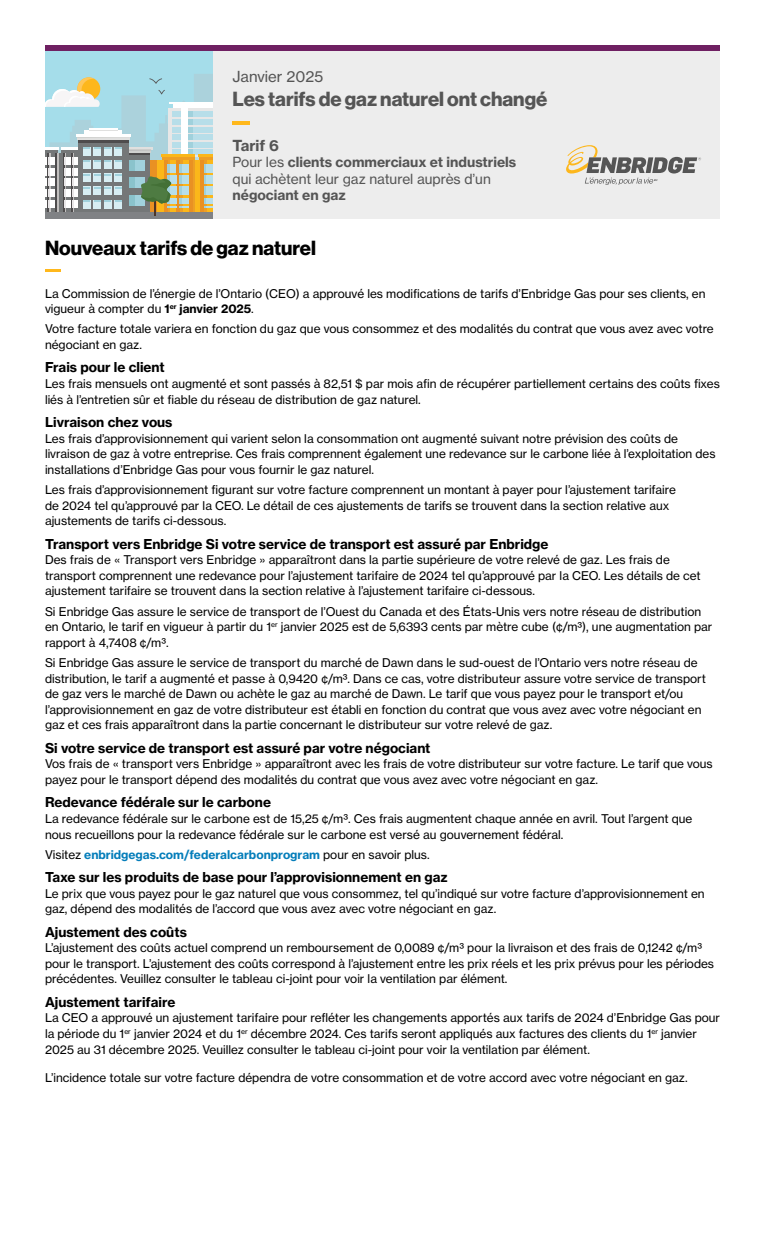
<style>
.page{position:relative;width:765px;height:1260px;background:#fff}
.page>*{position:absolute;margin:0;border:0;box-sizing:border-box;transform-origin:0 0}
.t1{font:20px "N Haas Grotesk DS Std 75 Bd";color:#555}
.t2{font:20px "N Haas Grotesk DS Std 75 Bd";color:#000}
.Date{font:15px "N Haas Grotesk TX Std 55 Rg";color:#555}
.t3{font:15px "N Haas Grotesk TX Std 75 Bd";color:#555}
.t4{font:13.75px/16.5px "N Haas Grotesk TX Std 75 Bd";color:#555}
.Heading{font:13.5px "N Haas Grotesk TX Std 75 Bd";color:#000}
.Body{font:11.88px/15.6px "N Haas Grotesk TX Std 55 Rg";color:#000}
.Body-2{font:11.88px "N Haas Grotesk TX Std 75 Bd";color:#047dba}
.s1{font-family:"N Haas Grotesk TX Std 55 Rg"}
.s2{font-family:"N Haas Grotesk TX Std 75 Bd"}
.s3{font-family:"N Haas Grotesk TX Std 55 Rg";color:#000}
</style>
<div class="page">
<div style="left:45px;top:45px;width:675px;height:6px;background:#6f2062"></div>
<div style="left:45px;top:51px;width:169px;height:168px;background:#a5ddea"></div>
<div style="left:45px;top:207px;width:169px;height:12px;background:#808285"></div>
<svg style="left:45px;top:74px;width:169px;height:142px"></svg>
<div style="left:214px;top:51px;width:506px;height:168px;background:#ededed"></div>
<hr style="left:232px;top:122px;width:18px;height:3px;background:#ffb81c">
<svg style="left:566px;top:145px;width:135px;height:40px"></svg>
<hr style="left:45px;top:269px;width:16px;height:3px;background:#ffb81c">
<p class="Date" style="left:232px;top:67px;width:92px">Janvier 2025</p>
<p class="t1" style="left:232px;top:87px;width:316px">Les tarifs de gaz naturel ont changé</p>
<p class="t3" style="left:232px;top:136px;width:48px">Tarif 6</p>
<p class="t4" style="left:232px;top:154px;width:285px"><span class="s1">Pour les</span> clients commerciaux et industriels <span class="s1">qui achètent leur gaz naturel auprès d’un </span>négociant en gaz</p>
<p class="t2" style="left:45px;top:237px;width:272px">Nouveaux tarifs de gaz naturel</p>
<p class="Body" style="left:45px;top:286px;width:662px">La Commission de l’énergie de l’Ontario (CEO) a approuvé les modifications de tarifs d’Enbridge Gas pour ses clients, en vigueur à compter du <span class="s2">1</span><sup>er</sup> <span class="s2">janvier 2025</span>.</p>
<p class="Body" style="left:45px;top:321px;width:670px">Votre facture totale variera en fonction du gaz que vous consommez et des modalités du contrat que vous avez avec votre négociant en gaz.</p>
<p class="Heading" style="left:45px;top:359px;width:121px">Frais pour le client</p>
<p class="Body" style="left:45px;top:376px;width:676px">Les frais mensuels ont augmenté et sont passés à 82,51 $ par mois afin de récupérer partiellement certains des coûts fixes liés à l’entretien sûr et fiable du réseau de distribution de gaz naturel.</p>
<p class="Heading" style="left:45px;top:414px;width:129px">Livraison chez vous</p>
<p class="Body" style="left:45px;top:430px;width:672px">Les frais d’approvisionnement qui varient selon la consommation ont augmenté suivant notre prévision des coûts de livraison de gaz à votre entreprise. Ces frais comprennent également une redevance sur le carbone liée à l’exploitation des installations d’Enbridge Gas pour vous fournir le gaz naturel.</p>
<p class="Body" style="left:45px;top:482px;width:633px">Les frais d’approvisionnement figurant sur votre facture comprennent un montant à payer pour l’ajustement tarifaire de 2024 tel qu’approuvé par la CEO. Le détail de ces ajustements de tarifs se trouvent dans la section relative aux ajustements de tarifs ci-dessous.</p>
<p class="Heading" style="left:45px;top:535px;width:505px">Transport vers Enbridge Si votre service de transport est assuré par Enbridge</p>
<p class="Body" style="left:45px;top:552px;width:657px">Des frais de « Transport vers Enbridge » apparaîtront dans la partie supérieure de votre relevé de gaz. Les frais de transport comprennent une redevance pour l’ajustement tarifaire de 2024 tel qu’approuvé par la CEO. Les détails de cet ajustement tarifaire se trouvent dans la section relative à l’ajustement tarifaire ci-dessous.</p>
<p class="Body" style="left:45px;top:603px;width:669px">Si Enbridge Gas assure le service de transport de l’Ouest du Canada et des États-Unis vers notre réseau de distribution en Ontario, le tarif en vigueur à partir du 1<sup>er</sup> janvier 2025 est de 5,6393 cents par mètre cube (¢/m3), une augmentation par rapport à 4,7408 ¢/m3.</p>
<p class="Body" style="left:45px;top:655px;width:662px">Si Enbridge Gas assure le service de transport du marché de Dawn dans le sud-ouest de l’Ontario vers notre réseau de distribution, le tarif a augmenté et passe à 0,9420 ¢/m³. Dans ce cas, votre distributeur assure votre service de transport de gaz vers le marché de Dawn ou achète le gaz au marché de Dawn. Le tarif que vous payez pour le transport et/ou l’approvisionnement en gaz de votre distributeur est établi en fonction du contrat que vous avez avec votre négociant en gaz et ces frais apparaîtront dans la partie concernant le distributeur sur votre relevé de gaz.</p>
<p class="Heading" style="left:45px;top:739px;width:387px">Si votre service de transport est assuré par votre négociant</p>
<p class="Body" style="left:45px;top:756px;width:669px">Vos frais de « transport vers Enbridge » apparaîtront avec les frais de votre distributeur sur votre facture. Le tarif que vous payez pour le transport dépend des modalités du contrat que vous avez avec votre négociant en gaz.</p>
<p class="Heading" style="left:45px;top:794px;width:228px">Redevance fédérale sur le carbone</p>
<p class="Body" style="left:45px;top:811px;width:649px">La redevance fédérale sur le carbone est de 15,25 ¢/m3. Ces frais augmentent chaque année en avril. Tout l’argent que nous recueillons pour la redevance fédérale sur le carbone est versé au gouvernement fédéral.</p>
<p class="Body-2" style="left:45px;top:847px;width:386px"><span class="s3">Visitez</span> enbridgegas.com/federalcarbonprogram <span class="s3">pour en savoir plus.</span></p>
<p class="Heading" style="left:45px;top:869px;width:404px">Taxe sur les produits de base pour l’approvisionnement en gaz</p>
<p class="Body" style="left:45px;top:885px;width:661px">Le prix que vous payez pour le gaz naturel que vous consommez, tel qu’indiqué sur votre facture d’approvisionnement en gaz, dépend des modalités de l’accord que vous avez avec votre négociant en gaz.</p>
<p class="Heading" style="left:45px;top:923px;width:143px">Ajustement des coûts</p>
<p class="Body" style="left:45px;top:940px;width:671px">L’ajustement des coûts actuel comprend un remboursement de 0,0089 ¢/m³ pour la livraison et des frais de 0,1242 ¢/m³ pour le transport. L’ajustement des coûts correspond à l’ajustement entre les prix réels et les prix prévus pour les périodes précédentes. Veuillez consulter le tableau ci-joint pour voir la ventilation par élément.</p>
<p class="Heading" style="left:45px;top:993px;width:132px">Ajustement tarifaire</p>
<p class="Body" style="left:45px;top:1010px;width:677px">La CEO a approuvé un ajustement tarifaire pour refléter les changements apportés aux tarifs de 2024 d’Enbridge Gas pour la période du 1<sup>er</sup> janvier 2024 et du 1<sup>er</sup> décembre 2024. Ces tarifs seront appliqués aux factures des clients du 1<sup>er</sup> janvier<br>2025 au 31 décembre 2025. Veuillez consulter le tableau ci-joint pour voir la ventilation par élément.</p>
<p class="Body" style="left:45px;top:1070px;width:644px">L’incidence totale sur votre facture dépendra de votre consommation et de votre accord avec votre négociant en gaz.</p>
</div>
